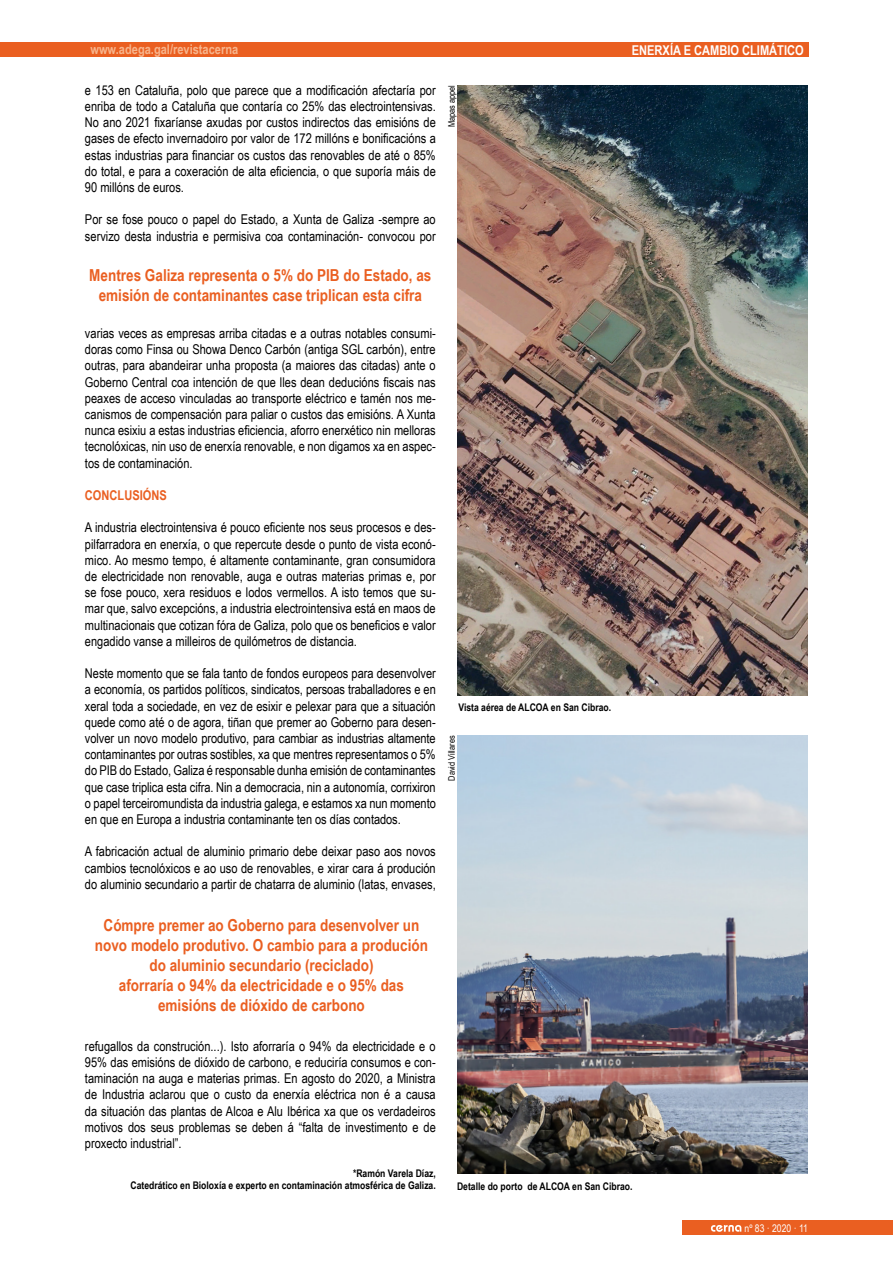
<style>
.page{position:relative;width:893px;height:1263px;background:#fff}
.page>*{position:absolute;margin:0;border:0;box-sizing:border-box;transform-origin:0 0}
.t1{font:700 16.5px/19.8px "Arial Narrow";color:#ea5f21;text-align:center}
.t2{font:13.5px/16.2px "Arial Narrow";color:#000;text-align:justify}
.t3{font:700 13.5px "Arial Narrow";color:#f7b58d}
.t4{font:700 13.5px "Arial Narrow";color:#fff}
.t5{font:700 13.5px "Arial Narrow";color:#ea5f21}
.t6{font:700 10.5px/12.6px "Arial Narrow";color:#000;text-align:right}
.t7{font:10.5px "Arial Narrow";color:#fff}
.t8{font:9px "Arial Narrow";color:#000}
</style>
<div class="page">
<div style="left:0;top:42px;width:808px;height:15px;background:#ea5f21"></div>
<div style="left:682px;top:1220px;width:211px;height:15px;background:#ea5f21"></div>
<svg style="left:711px;top:1225px;width:30px;height:7px"></svg>
<img style="left:457px;top:85px;width:351px;height:610px">
<img style="left:457px;top:736px;width:351px;height:438px">
<p class="t3" style="left:90px;top:39px;width:149px">www.adega.gal/revistacerna</p>
<p class="t4" style="left:632px;top:40px;width:173px">ENERXÍA E CAMBIO CLIMÁTICO</p>
<p class="t2" style="left:85px;top:82px;width:352px">e 153 en Cataluña, polo que parece que a modificación afectaría por enriba de todo a Cataluña que contaría co 25% das electrointensivas.<br>No ano 2021 fixaríanse axudas por custos indirectos das emisións de gases de efecto invernadoiro por valor de 172 millóns e bonificacións a estas industrias para financiar os custos das renovables de até o 85% do total, e para a coxeración de alta eficiencia, o que suporía máis de 90 millóns de euros.</p>
<p class="t2" style="left:85px;top:211px;width:352px">Por se fose pouco o papel do Estado, a Xunta de Galiza -sempre ao servizo desta industria e permisiva coa contaminación- convocou por</p>
<p class="t1" style="left:89px;top:264px;width:344px">Mentres Galiza representa o 5% do PIB do Estado, as emisión de contaminantes case triplican esta cifra</p>
<p class="t2" style="left:85px;top:325px;width:352px">varias veces as empresas arriba citadas e a outras notables consumi&shy;doras como Finsa ou Showa Denco Carbón (antiga SGL carbón), entre outras, para abandeirar unha proposta (a maiores das citadas) ante o Goberno Central coa intención de que lles dean deducións fiscais nas peaxes de acceso vinculadas ao transporte eléctrico e tamén nos me&shy;canismos de compensación para paliar o custos das emisións. A Xunta nunca esixiu a estas industrias eficiencia, aforro enerxético nin melloras tecnolóxicas, nin uso de enerxía renovable, e non digamos xa en aspec&shy;tos de contaminación.</p>
<p class="t5" style="left:85px;top:485px;width:83px">CONCLUSIÓNS</p>
<p class="t2" style="left:85px;top:519px;width:352px">A industria electrointensiva é pouco eficiente nos seus procesos e des&shy;pilfarradora en enerxía, o que repercute desde o punto de vista econó&shy;mico. Ao mesmo tempo, é altamente contaminante, gran consumidora de electricidade non renovable, auga e outras materias primas e, por se fose pouco, xera residuos e lodos vermellos. A isto temos que su&shy;mar que, salvo excepcións, a industria electrointensiva está en maos de multinacionais que cotizan fóra de Galiza, polo que os beneficios e valor engadido vanse a milleiros de quilómetros de distancia.</p>
<p class="t2" style="left:85px;top:665px;width:352px">Neste momento que se fala tanto de fondos europeos para desenvolver a economía, os partidos políticos, sindicatos, persoas traballadores e en xeral toda a sociedade, en vez de esixir e pelexar para que a situación quede como até o de agora, tiñan que premer ao Goberno para desen&shy;volver un novo modelo produtivo, para cambiar as industrias altamente contaminantes por outras sostibles, xa que mentres representamos o 5% do PIB do Estado, Galiza é responsable dunha emisión de contaminantes que case triplica esta cifra. Nin a democracia, nin a autonomía, corrixiron o papel terceiromundista da industria galega, e estamos xa nun momento en que en Europa a industria contaminante ten os días contados.</p>
<p class="t2" style="left:85px;top:843px;width:352px">A fabricación actual de aluminio primario debe deixar paso aos novos cambios tecnolóxicos e ao uso de renovables, e xirar cara á produción do aluminio secundario a partir de chatarra de aluminio (latas, envases,</p>
<p class="t1" style="left:95px;top:915px;width:335px">Cómpre premer ao Goberno para desenvolver un novo modelo produtivo. O cambio para a produción do aluminio secundario (reciclado)<br>aforraría o 94% da electricidade e o 95% das emisións de dióxido de carbono</p>
<p class="t2" style="left:85px;top:1037px;width:352px">refugallos da construción...). Isto aforraría o 94% da electricidade e o 95% das emisións de dióxido de carbono, e reduciría consumos e con&shy;taminación na auga e materias primas. En agosto do 2020, a Ministra de Industria aclarou que o custo da enerxía eléctrica non é a causa da situación das plantas de Alcoa e Alu Ibérica xa que os verdadeiros motivos dos seus problemas se deben á “falta de investimento e de proxecto industrial”.</p>
<p class="t6" style="left:130px;top:1166px;width:307px">*Ramón Varela Díaz,<br>Catedrático en Bioloxía e experto en contaminación atmosférica de Galiza.</p>
<p class="t8" style="left:445px;top:127px;width:44px;rotate:-90deg">Mapas appel</p>
<p class="t6" style="left:458px;top:701px;width:154px">Vista aérea de ALCOA en San Cibrao.</p>
<p class="t8" style="left:445px;top:781px;width:46px;rotate:-90deg">David Villares</p>
<p class="t6" style="left:457px;top:1180px;width:177px">Detalle do porto de ALCOA en San Cibrao.</p>
<p class="t7" style="left:745px;top:1220px;width:65px">nº 83 · 2020 · 11</p>
</div>
